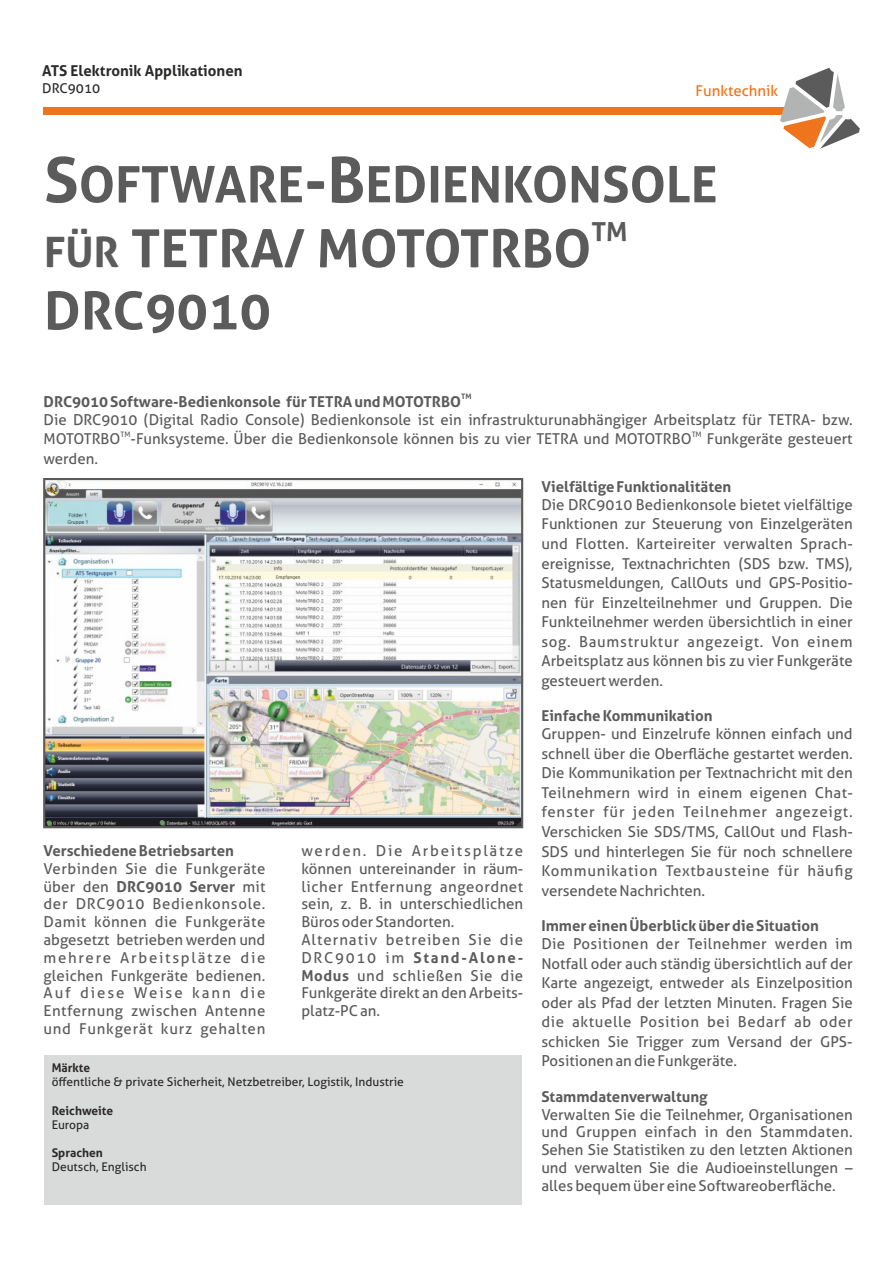
<style>
.page{position:relative;width:893px;height:1263px;background:#fff}
.page>*{position:absolute;margin:0;border:0;box-sizing:border-box;transform-origin:0 0}
.t1{font:700 52.5px/62.2px "Aller";color:#5b5b5b}
.t2{font:700 50.25px "Aller";color:#5b5b5b}
.t3{font:700 26.25px "Aller";color:#5b5b5b}
.t4{font:15px/19.5px "Aller";color:#5b5b5b;text-align:justify}
.t5{font:700 15px "Aller";color:#5b5b5b}
.t6{font:700 15px "Aller";color:#2b2a29}
.t7{font:15px "Aller";color:#ee741d}
.t8{font:13.5px "Aller";color:#2b2a29}
.t9{font:12px "Aller";color:#2b2a29}
.t10{font:700 12px "Aller";color:#2b2a29}
.t11{font:7.5px "Aller";color:#5b5b5b}
.t12{font:700 7.5px "Aller";color:#5b5b5b}
.s1{font-size:62.85px}
.s2{font-size:42px}
.s3{font-weight:700}
</style>
<div class="page">
<img style="left:46px;top:481px;width:474px;height:344px">
<div style="left:45px;top:1056px;width:477px;height:149px;background:#d9dada"></div>
<div style="left:43px;top:478px;width:480px;height:350px;border:2px solid #5b5b5b"></div>
<div style="left:43px;top:107px;width:759px;height:8px;background:#ee741d"></div>
<svg style="left:780px;top:68px;width:80px;height:81px"></svg>
<p class="t6" style="left:42px;top:65px;width:202px">ATS Elektronik Applikationen</p>
<p class="t8" style="left:42px;top:83px;width:60px">DRC9010</p>
<p class="t7" style="left:695px;top:85px;width:84px">Funktechnik</p>
<h2 class="t2" style="left:44px;top:165px;width:675px"><span class="s1">S</span>OFTWARE<span class="s1">-B</span>EDIENKONSOLE</h2>
<h3 class="t3" style="left:591px;top:221px;width:38px">TM</h3>
<h1 class="t1" style="left:44px;top:223px;width:549px"><span class="s2">FÜR</span> TETRA/ MOTOTRBO<br>DRC9010</h1>
<p class="t12" style="left:461px;top:394px;width:12px">TM</p>
<p class="t5" style="left:44px;top:396px;width:419px">DRC9010 Software-Bedienkonsole für TETRA und MOTOTRBO</p>
<p class="t4" style="left:44px;top:411px;width:811px">Die DRC9010 (Digital Radio Console) Bedienkonsole ist ein infrastrukturunabhängiger Arbeitsplatz für TETRA- bzw.</p>
<p class="t11" style="left:121px;top:431px;width:12px">TM</p>
<p class="t11" style="left:692px;top:431px;width:12px">TM</p>
<p class="t4" style="left:44px;top:431px;width:811px">MOTOTRBO -Funksysteme. Über die Bedienkonsole können bis zu vier TETRA und MOTOTRBO Funkgeräte gesteuert werden.</p>
<p class="t5" style="left:541px;top:481px;width:191px">Vielfältige Funktionalitäten</p>
<p class="t4" style="left:541px;top:496px;width:313px">Die DRC9010 Bedienkonsole bietet vielfältige Funktionen zur Steuerung von Einzelgeräten und Flotten. Karteireiter verwalten Sprach&shy;ereignisse, Textnachrichten (SDS bzw. TMS), Statusmeldungen, CallOuts und GPS-Positio&shy;nen für Einzelteilnehmer und Gruppen. Die Funkteilnehmer werden übersichtlich in einer sog. Baumstruktur angezeigt. Von einem Arbeitsplatz aus können bis zu vier Funkgeräte gesteuert werden.</p>
<p class="t5" style="left:541px;top:710px;width:173px">Einfache Kommunikation</p>
<p class="t4" style="left:541px;top:726px;width:313px">Gruppen- und Einzelrufe können einfach und schnell über die Oberfläche gestartet werden.<br>Die Kommunikation per Textnachricht mit den Teilnehmern wird in einem eigenen Chat&shy;fenster für jeden Teilnehmer angezeigt.<br>Verschicken Sie SDS/TMS, CallOut und Flash-SDS und hinterlegen Sie für noch schnellere Kommunikation Textbausteine für häufig versendete Nachrichten.</p>
<p class="t5" style="left:541px;top:920px;width:279px">Immer einen Überblick über die Situation</p>
<p class="t4" style="left:541px;top:935px;width:313px">Die Positionen der Teilnehmer werden im Notfall oder auch ständig übersichtlich auf der Karte angezeigt, entweder als Einzelposition oder als Pfad der letzten Minuten. Fragen Sie die aktuelle Position bei Bedarf ab oder schicken Sie Trigger zum Versand der GPS-Positionen an die Funkgeräte.</p>
<p class="t5" style="left:541px;top:1091px;width:168px">Stammdatenverwaltung</p>
<p class="t4" style="left:541px;top:1107px;width:313px;line-height:17.7px">Verwalten Sie die Teilnehmer, Organisationen und Gruppen einfach in den Stammdaten.<br>Sehen Sie Statistiken zu den letzten Aktionen und verwalten Sie die Audioeinstellungen – alles bequem über eine Softwareoberfläche.</p>
<p class="t5" style="left:44px;top:845px;width:192px">Verschiedene Betriebsarten</p>
<p class="t4" style="left:43px;top:861px;width:223px;line-height:17.7px">Verbinden Sie die Funkgeräte über den <span class="s3">DRC9010 Server</span> mit der DRC9010 Bedienkonsole.<br>Damit können die Funkgeräte abgesetzt betrieben werden und mehrere Arbeitsplätze die gleichen Funkgeräte bedienen.<br>Auf diese Weise kann die Entfernung zwischen Antenne und Funkgerät kurz gehalten</p>
<p class="t4" style="left:301px;top:843px;width:223px;line-height:17.7px;text-align:left">werden. Die Arbeitsplätze können untereinander in räum&shy;licher Entfernung angeordnet sein, z. B. in unterschiedlichen<br>Büros oder Standorten.<br>Alternativ betreiben Sie die<br>DRC9010 im <span class="s3">Stand-Alone-<br>Modus</span> und schließen Sie die<br>Funkgeräte direkt an den Arbeits&shy;platz-PC an.</p>
<p class="t10" style="left:52px;top:1063px;width:40px">Märkte</p>
<p class="t9" style="left:52px;top:1077px;width:354px">öffentliche &amp; private Sicherheit, Netzbetreiber, Logistik, Industrie</p>
<p class="t10" style="left:52px;top:1106px;width:63px">Reichweite</p>
<p class="t9" style="left:52px;top:1120px;width:39px">Europa</p>
<p class="t10" style="left:52px;top:1148px;width:53px">Sprachen</p>
<p class="t9" style="left:52px;top:1162px;width:96px">Deutsch, Englisch</p>
</div>
